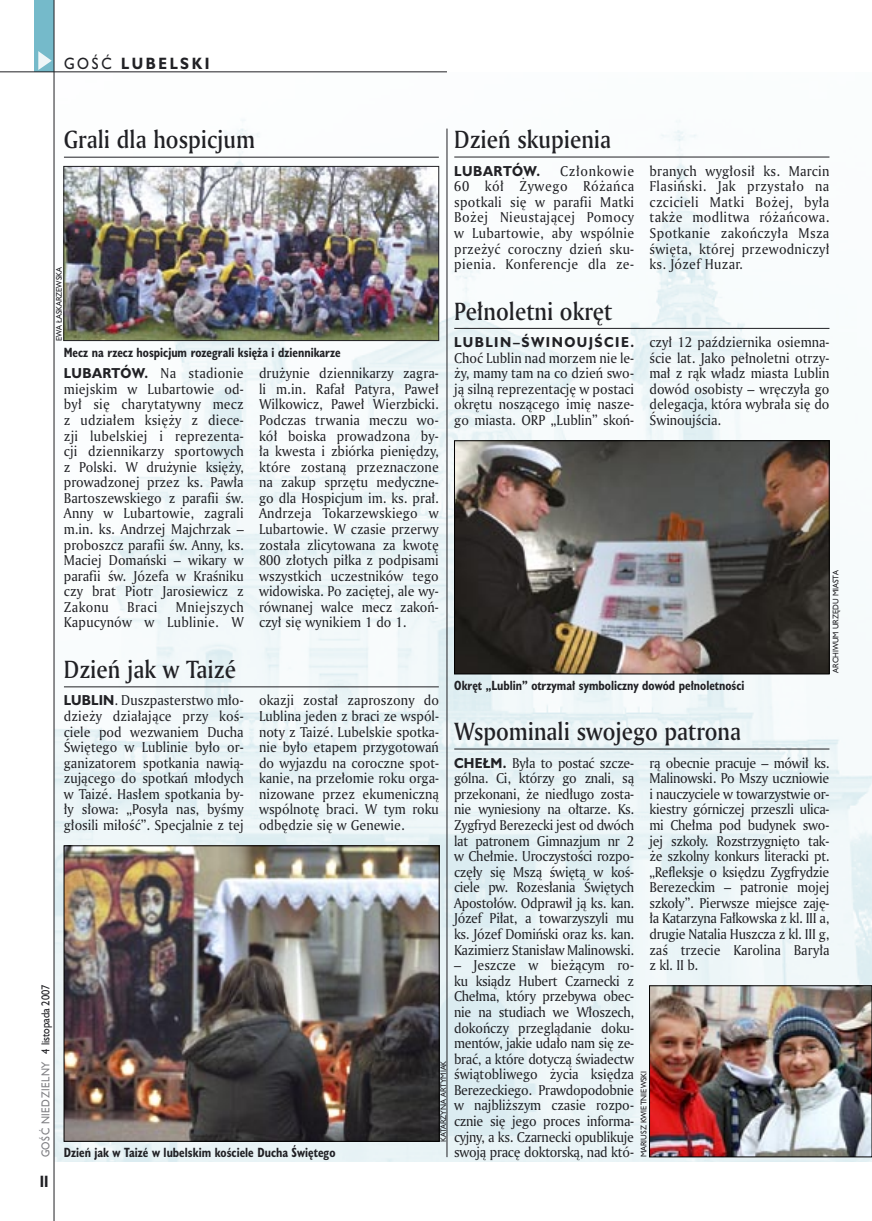
<style>
.page{position:relative;width:872px;height:1221px;background:#fff}
.page>*{position:absolute;margin:0;border:0;box-sizing:border-box;transform-origin:0 0}
._05d_tytyl_Kronika_AmMd_16_pt{font:24px "Amerigo Md PL";color:#212125;scale:.9 1}
._15a_temat_lewo{font:700 15px "Humanst 521 PL";letter-spacing:.2em;color:#212125;scale:.9 1}
._16_pagina_lewa{font:700 15px "Humanst 521 Cn PL";color:#212125;scale:.94 1}
._03_body_bez_akapitu{font:13.8px/15.6px "Amerigo PL";color:#212125;text-align:justify;scale:.94 1}
._03_body_bez_akapitu-2{font:13.8px/15.6px "Amerigo PL";letter-spacing:.02em;color:#212125;text-align:right;scale:.94 1}
._03_body_bez_akapitu-3{font:700 13.2px "Humanst 521 PL";letter-spacing:.115em;color:#212125;scale:.94 1}
._03_body_bez_akapitu-4{font:700 13.2px "Humanst 521 PL";letter-spacing:.045em;color:#212125;scale:.94 1}
._09_podpis_zdjecia_HuCnB{font:700 12.3px "Humanst 521 Cn PL";color:#212125;scale:.94 1}
._18a_data_lewa_GOSC{font:10.5px "Humanst 521 PL";letter-spacing:.05em;color:#7f7f83;scale:.9 1}
._18_data_lewa{font:10.5px "Humanst 521 PL";color:#212125;scale:.9 1}
._09a_autor_zdjecia_Hu_5_pt{font:7.5px "Humanst 521 PL";color:#212125;scale:.94 1}
.s1{font-weight:400}
.s2{font-family:"Humanst 521 PL";font-weight:700;font-size:13.2px}
</style>
<div class="page">
<div style="left:35px;top:0;width:19px;height:72px;background:#75baca"></div>
<svg style="left:38px;top:51px;width:14px;height:19px"></svg>
<img style="left:55px;top:120px;width:817px;height:1041px">
<hr style="left:0;top:72px;width:447px;height:1px;background:#212125">
<hr style="left:54px;top:0;width:1px;height:1220px;background:#212125">
<hr style="left:64px;top:157px;width:375px;height:1px;background:#212125">
<hr style="left:447px;top:129px;width:1px;height:1027px;background:#212125">
<hr style="left:64px;top:686px;width:375px;height:1px;background:#212125">
<img style="left:66px;top:168px;width:371px;height:171px">
<div style="left:64px;top:166px;width:375px;height:175px;border:1px solid #212125"></div>
<img style="left:456px;top:442px;width:371px;height:230px">
<div style="left:454px;top:440px;width:375px;height:234px;border:1px solid #000"></div>
<img style="left:66px;top:847px;width:371px;height:292px">
<div style="left:64px;top:845px;width:375px;height:296px;border:1px solid #000"></div>
<hr style="left:454px;top:157px;width:375px;height:1px;background:#212125">
<hr style="left:454px;top:328px;width:375px;height:1px;background:#212125">
<hr style="left:454px;top:748px;width:375px;height:1px;background:#212125">
<img style="left:651px;top:987px;width:219px;height:167px">
<div style="left:649px;top:985px;width:223px;height:171px;border:1px solid #000"></div>
<p class="_15a_temat_lewo" style="left:64px;top:53px;width:163px"><span class="s1">GOŚĆ</span> LUBELSKI</p>
<p class="_05d_tytyl_Kronika_AmMd_16_pt" style="left:64px;top:123px;width:214px">Grali dla hospicjum</p>
<p class="_05d_tytyl_Kronika_AmMd_16_pt" style="left:454px;top:123px;width:176px">Dzień skupienia</p>
<p class="_03_body_bez_akapitu-4" style="left:454px;top:162px;width:93px">LUBARTÓW.</p>
<p class="_03_body_bez_akapitu" style="left:454px;top:162px;width:193px;text-indent:106px">Członkowie 60 kół Żywego Różańca spotkali się w parafii Matki Bożej Nieustającej Pomocy w Lubartowie, aby wspólnie przeżyć coroczny dzień sku&shy;pienia. Konferencje dla ze-</p>
<p class="_03_body_bez_akapitu" style="left:649px;top:162px;width:193px">branych wygłosił ks. Marcin Flasiński. Jak przystało na czcicieli Matki Bożej, była także modlitwa różańcowa.<br>Spotkanie zakończyła Msza święta, której przewodniczył ks. Józef Huzar.</p>
<p class="_09a_autor_zdjecia_Hu_5_pt" style="left:54px;top:341px;width:81px;rotate:-90deg">EWA ŁASKARZEWSKA</p>
<p class="_05d_tytyl_Kronika_AmMd_16_pt" style="left:454px;top:295px;width:177px">Pełnoletni okręt</p>
<p class="_03_body_bez_akapitu-3" style="left:454px;top:333px;width:193px">LUBLIN–ŚWINOUJŚCIE.</p>
<p class="_03_body_bez_akapitu" style="left:454px;top:349px;width:193px">Choć Lublin nad morzem nie le&shy;ży, mamy tam na co dzień swo&shy;ją silną reprezentację w postaci okrętu noszącego imię nasze&shy;go miasta. ORP „Lublin” skoń-</p>
<p class="_03_body_bez_akapitu" style="left:649px;top:334px;width:193px">czył 12 października osiemna&shy;ście lat. Jako pełnoletni otrzy&shy;mał z rąk władz miasta Lublin dowód osobisty – wręczyła go delegacja, która wybrała się do Świnoujścia.</p>
<p class="_09_podpis_zdjecia_HuCnB" style="left:64px;top:344px;width:296px">Mecz na rzecz hospicjum rozegrali księża i dziennikarze</p>
<p class="_03_body_bez_akapitu" style="left:64px;top:365px;width:193px"><span class="s2">LUBARTÓW.</span> Na stadionie miejskim w Lubartowie od&shy;był się charytatywny mecz z udziałem księży z diece&shy;zji lubelskiej i reprezenta&shy;cji dziennikarzy sportowych z Polski. W drużynie księży, prowadzonej przez ks. Pawła Bartoszewskiego z parafii św.<br>Anny w Lubartowie, zagrali m.in. ks. Andrzej Majchrzak – proboszcz parafii św. Anny, ks.<br>Maciej Domański – wikary w parafii św. Józefa w Kraśniku czy brat Piotr Jarosiewicz z Zakonu</p>
<p class="_03_body_bez_akapitu" style="left:259px;top:365px;width:193px">drużynie dziennikarzy zagra&shy;li m.in. Rafał Patyra, Paweł Wilkowicz, Paweł Wierzbicki.<br>Podczas trwania meczu wo&shy;kół boiska prowadzona by&shy;ła kwesta i zbiórka pieniędzy, które zostaną przeznaczone na zakup sprzętu medyczne&shy;go dla Hospicjum im. ks. prał.<br>Andrzeja Tokarzewskiego w Lubartowie. W czasie przerwy została zlicytowana za kwotę 800 złotych piłka z podpisami wszystkich uczestników tego widowiska. Po zaciętej, ale wy&shy;równanej walce mecz zakoń&shy;czył się wynikiem 1 do 1.</p>
<p class="_09a_autor_zdjecia_Hu_5_pt" style="left:830px;top:672px;width:110px;rotate:-90deg">ARCHIWUM URZĘDU MIASTA</p>
<p class="_03_body_bez_akapitu-2" style="left:64px;top:598px;width:193px">Mniejszych<br>Kapucynów w Lublinie. W</p>
<p class="_03_body_bez_akapitu" style="left:127px;top:598px;width:34px">Braci</p>
<p class="_05d_tytyl_Kronika_AmMd_16_pt" style="left:64px;top:653px;width:193px">Dzień jak w Taizé</p>
<p class="_03_body_bez_akapitu" style="left:64px;top:692px;width:193px"><span class="s2">LUBLIN</span>. Duszpasterstwo mło&shy;dzieży działające przy koś&shy;ciele pod wezwaniem Ducha Świętego w Lublinie było or&shy;ganizatorem spotkania nawią&shy;zującego do spotkań młodych w Taizé. Hasłem spotkania by&shy;ły słowa: „Posyła nas, byśmy głosili miłość”. Specjalnie z tej</p>
<p class="_03_body_bez_akapitu" style="left:259px;top:692px;width:193px">okazji został zaproszony do Lublina jeden z braci ze wspól&shy;noty z Taizé. Lubelskie spotka&shy;nie było etapem przygotowań do wyjazdu na coroczne spot&shy;kanie, na przełomie roku orga&shy;nizowane przez ekumeniczną wspólnotę braci. W tym roku odbędzie się w Genewie.</p>
<p class="_09_podpis_zdjecia_HuCnB" style="left:454px;top:676px;width:310px">Okręt „Lublin” otrzymał symboliczny dowód pełnoletności</p>
<p class="_05d_tytyl_Kronika_AmMd_16_pt" style="left:454px;top:715px;width:320px">Wspominali swojego patrona</p>
<p class="_03_body_bez_akapitu" style="left:454px;top:754px;width:193px"><span class="s2">CHEŁM.</span> Była to postać szcze&shy;gólna. Ci, którzy go znali, są przekonani, że niedługo zosta&shy;nie wyniesiony na ołtarze. Ks.<br>Zygfryd Berezecki jest od dwóch lat patronem Gimnazjum nr 2 w Chełmie. Uroczystości rozpo&shy;częły się Mszą świętą w koś&shy;ciele pw. Rozesłania Świętych Apostołów. Odprawił ją ks. kan.<br>Józef Piłat, a towarzyszyli mu ks. Józef Domiński oraz ks. kan.<br>Kazimierz Stanisław Malinowski.</p>
<p class="_03_body_bez_akapitu" style="left:454px;top:957px;width:193px">– Jeszcze w bieżącym ro&shy;ku ksiądz Hubert Czarnecki z Chełma, który przebywa obec&shy;nie na studiach we Włoszech, dokończy przeglądanie doku&shy;mentów, jakie udało nam się ze&shy;brać, a które dotyczą świadectw świątobliwego życia księdza Berezeckiego. Prawdopodobnie w najbliższym czasie rozpo&shy;cznie się jego proces informa&shy;cyjny, a ks. Czarnecki opublikuje swoją pracę doktorską, nad któ-</p>
<p class="_03_body_bez_akapitu" style="left:649px;top:754px;width:193px">rą obecnie pracuje – mówił ks.<br>Malinowski. Po Mszy uczniowie i nauczyciele w towarzystwie or&shy;kiestry górniczej przeszli ulica&shy;mi Chełma pod budynek swo&shy;jej szkoły. Rozstrzygnięto tak&shy;że szkolny konkurs literacki pt. „Refleksje o księdzu Zygfrydzie Berezeckim – patronie mojej szkoły”. Pierwsze miejsce zaję&shy;ła Katarzyna Fałkowska z kl. III a, drugie Natalia Huszcza z kl. III g, zaś trzecie Karolina Baryła z kl. II b.</p>
<p class="_18_data_lewa" style="left:38px;top:1053px;width:78px;rotate:-90deg">4 listopada 2007</p>
<p class="_09a_autor_zdjecia_Hu_5_pt" style="left:438px;top:1141px;width:88px;rotate:-90deg">KATARZYNA ARTYMIAK</p>
<p class="_18a_data_lewa_GOSC" style="left:38px;top:1157px;width:108px;rotate:-90deg">GOŚĆ NIEDZIELNY</p>
<p class="_09a_autor_zdjecia_Hu_5_pt" style="left:638px;top:1156px;width:93px;rotate:-90deg">MARIUSZ KWIETNIEWSKI</p>
<p class="_09_podpis_zdjecia_HuCnB" style="left:64px;top:1143px;width:290px">Dzień jak w Taizé w lubelskim kościele Ducha Świętego</p>
<p class="_16_pagina_lewa" style="left:40px;top:1170px;width:11px">II</p>
</div>
